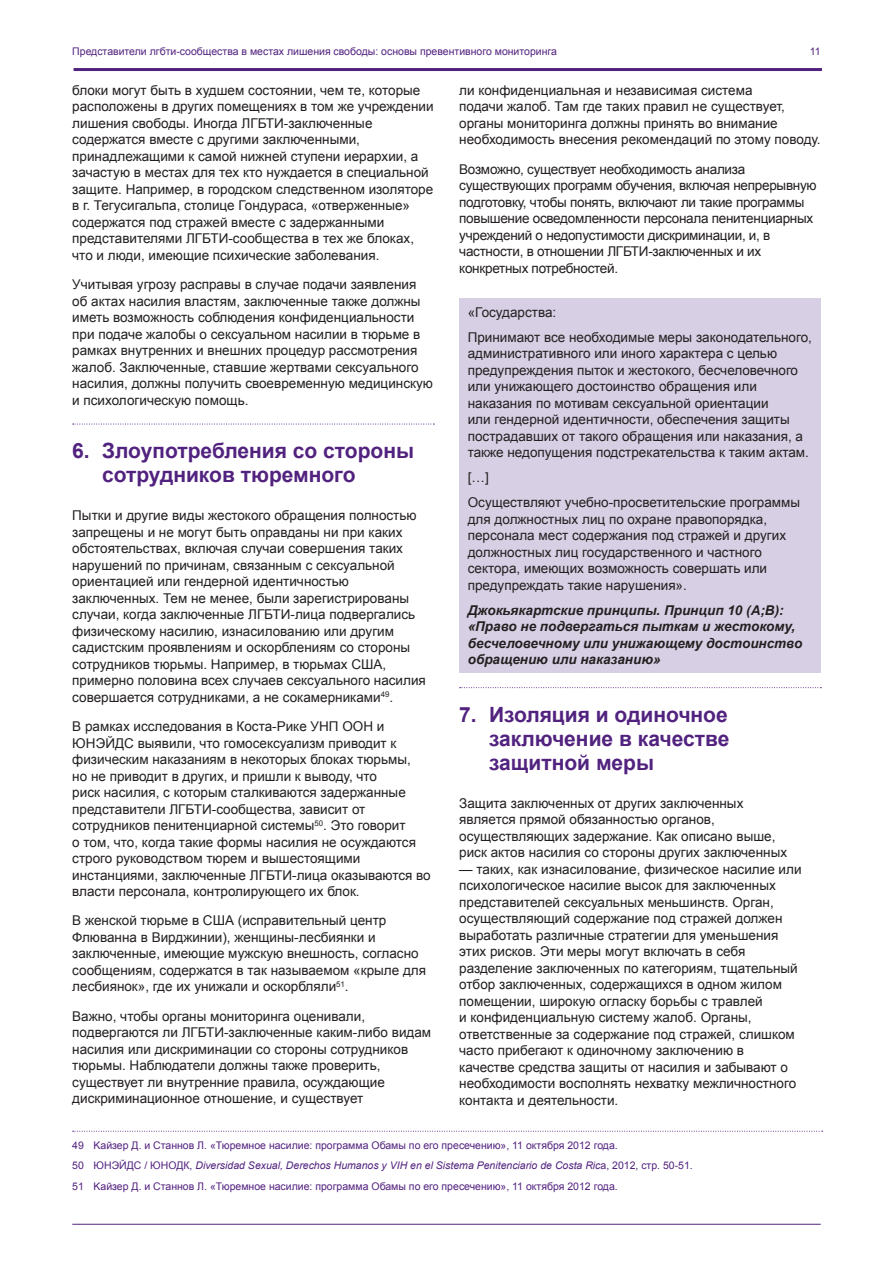
<style>
.page{position:relative;width:893px;height:1263px;background:#fff}
.page>*{position:absolute;margin:0;border:0;box-sizing:border-box;transform-origin:0 0}
.b-head{font:700 21px/24px "Arial";color:#52227f}
.text{font:13.5px/16.5px "Arial";color:#231f20}
.text-2{font:13.5px/16.5px "Arial";letter-spacing:-.02em;color:#231f20}
.text-3{font:italic 700 13.5px/16.5px "Arial";color:#231f20}
.footnote{font:10.5px "Arial";color:#52227f}
.footnote-2{font:italic 10.5px "Arial";color:#52227f}
.footnote_first{font:10.5px "Arial";color:#52227f}
.s1{font-style:normal}
</style>
<div class="page">
<hr style="left:72px;top:1224px;width:749px;height:1px;background:#52227f">
<hr style="left:74px;top:68px;width:748px;height:3px;background:#52227f">
<svg style="left:73px;top:424px;width:361px;height:1px"></svg>
<svg style="left:460px;top:687px;width:361px;height:1px"></svg>
<div style="left:459px;top:298px;width:362px;height:374px;background:#d7cfe4"></div>
<svg style="left:73px;top:1131px;width:750px;height:1px"></svg>
<p class="footnote" style="left:72px;top:44px;width:486px">Представители лгбти-сообщества в местах лишения свободы: основы превентивного мониторинга</p>
<p class="footnote" style="left:810px;top:44px;width:12px">11</p>
<p class="text" style="left:72px;top:82px;width:363px">блоки могут быть в худшем состоянии, чем те, которые расположены в других помещениях в том же учреждении лишения свободы. Иногда ЛГБТИ-заключенные содержатся вместе с другими заключенными, принадлежащими к самой нижней ступени иерархии, а зачастую в местах для тех кто нуждается в специальной защите. Например, в городском следственном изоляторе в г. Тегусигальпа, столице Гондураса, «отверженные» содержатся под стражей вместе с задержанными представителями ЛГБТИ-сообщества в тех же блоках, что и люди, имеющие психические заболевания.</p>
<p class="text" style="left:72px;top:276px;width:362px">Учитывая угрозу расправы в случае подачи заявления об актах насилия властям, заключенные также должны иметь возможность соблюдения конфиденциальности при подаче жалобы о сексуальном насилии в тюрьме в рамках внутренних и внешних процедур рассмотрения жалоб. Заключенные, ставшие жертвами сексуального насилия, должны получить своевременную медицинскую и психологическую помощь.</p>
<p class="b-head" style="left:102px;top:440px;width:313px;text-indent:-30px">6. Злоупотребления со стороны сотрудников тюремного</p>
<p class="text" style="left:72px;top:507px;width:355px">Пытки и другие виды жестокого обращения полностью запрещены и не могут быть оправданы ни при каких обстоятельствах, включая случаи совершения таких нарушений по причинам, связанным с сексуальной ориентацией или гендерной идентичностью заключенных. Тем не менее, были зарегистрированы случаи, когда заключенные ЛГБТИ-лица подвергались физическому насилию, изнасилованию или другим садистским проявлениям и оскорблениям со стороны сотрудников тюрьмы. Например, в тюрьмах США, примерно половина всех случаев сексуального насилия совершается сотрудниками, а не сокамерниками<sup>49</sup>.</p>
<p class="text" style="left:72px;top:718px;width:360px">В рамках исследования в Коста-Рике УНП ООН и ЮНЭЙДС выявили, что гомосексуализм приводит к физическим наказаниям в некоторых блоках тюрьмы,<br>но не приводит в других, и пришли к выводу, что<br>риск насилия, с которым сталкиваются задержанные представители ЛГБТИ-сообщества, зависит от сотрудников пенитенциарной системы<sup>50</sup>. Это говорит<br>о том, что, когда такие формы насилия не осуждаются строго руководством тюрем и вышестоящими инстанциями, заключенные ЛГБТИ-лица оказываются во власти персонала, контролирующего их блок.</p>
<p class="text" style="left:72px;top:912px;width:355px">В женской тюрьме в США (исправительный центр Флюванна в Вирджинии), женщины-лесбиянки и заключенные, имеющие мужскую внешность, согласно сообщениям, содержатся в так называемом «крыле для лесбиянок», где их унижали и оскорбляли<sup>51</sup>.</p>
<p class="text" style="left:72px;top:1008px;width:360px">Важно, чтобы органы мониторинга оценивали, подвергаются ли ЛГБТИ-заключенные каким-либо видам насилия или дискриминации со стороны сотрудников тюрьмы. Наблюдатели должны также проверить, существует ли внутренние правила, осуждающие дискриминационное отношение, и существует</p>
<p class="text" style="left:459px;top:82px;width:363px">ли конфиденциальная и независимая система<br>подачи жалоб. Там где таких правил не существует, органы мониторинга должны принять во внимание необходимость внесения рекомендаций по этому поводу.</p>
<p class="text-2" style="left:459px;top:161px;width:359px">Возможно, существует необходимость анализа существующих программ обучения, включая непрерывную подготовку, чтобы понять, включают ли такие программы повышение осведомленности персонала пенитенциарных учреждений о недопустимости дискриминации, и, в частности, в отношении ЛГБТИ-заключенных и их конкретных потребностей.</p>
<p class="text" style="left:468px;top:304px;width:90px">«Государства:</p>
<p class="text" style="left:468px;top:329px;width:346px">Принимают все необходимые меры законодательного, административного или иного характера с целью предупреждения пыток и жестокого, бесчеловечного или унижающего достоинство обращения или наказания по мотивам сексуальной ориентации<br>или гендерной идентичности, обеспечения защиты пострадавших от такого обращения или наказания, а также недопущения подстрекательства к таким актам.</p>
<p class="text" style="left:468px;top:469px;width:23px">[…]</p>
<p class="text" style="left:468px;top:494px;width:334px">Осуществляют учебно-просветительские программы для должностных лиц по охране правопорядка, персонала мест содержания под стражей и других должностных лиц государственного и частного сектора, имеющих возможность совершать или предупреждать такие нарушения».</p>
<p class="text-3" style="left:468px;top:602px;width:336px">Джокьякартские принципы. Принцип 10 (A;В): «Право не подвергаться пыткам и жестокому, бесчеловечному или унижающему достоинство обращению или наказанию»</p>
<p class="b-head" style="left:489px;top:703px;width:242px;text-align:justify;text-indent:-30px">7. Изоляция и одиночное заключение в качестве защитной меры</p>
<p class="text" style="left:459px;top:795px;width:329px">Защита заключенных от других заключенных является прямой обязанностью органов, осуществляющих задержание. Как описано выше, риск актов насилия со стороны других заключенных</p>
<p class="text" style="left:459px;top:861px;width:344px">— таких, как изнасилование, физическое насилие или психологическое насилие высок для заключенных представителей сексуальных меньшинств. Орган, осуществляющий содержание под стражей должен выработать различные стратегии для уменьшения этих рисков. Эти меры могут включать в себя разделение заключенных по категориям, тщательный отбор заключенных, содержащихся в одном жилом помещении, широкую огласку борьбы с травлей<br>и конфиденциальную систему жалоб. Органы, ответственные за содержание под стражей, слишком часто прибегают к одиночному заключению в качестве средства защиты от насилия и забывают о необходимости восполнять нехватку межличностного контакта и деятельности.</p>
<p class="footnote_first" style="left:72px;top:1138px;width:547px">49 Kaйзер Д. и Станнов Л. «Тюремное насилие: программа Обамы по его пресечению», 11 октября 2012 года.</p>
<p class="footnote-2" style="left:72px;top:1158px;width:622px"><span class="s1">50 ЮНЭЙДС / ЮНОДК,</span> Diversidad Sexual, Derechos Humanos y VIH en el Sistema Penitenciario de Costa Ric<span class="s1">a, 2012, стр. 50-51.</span></p>
<p class="footnote" style="left:72px;top:1179px;width:547px">51 Kaйзер Д. и Станнов Л. «Тюремное насилие: программа Обамы по его пресечению», 11 октября 2012 года.</p>
</div>
